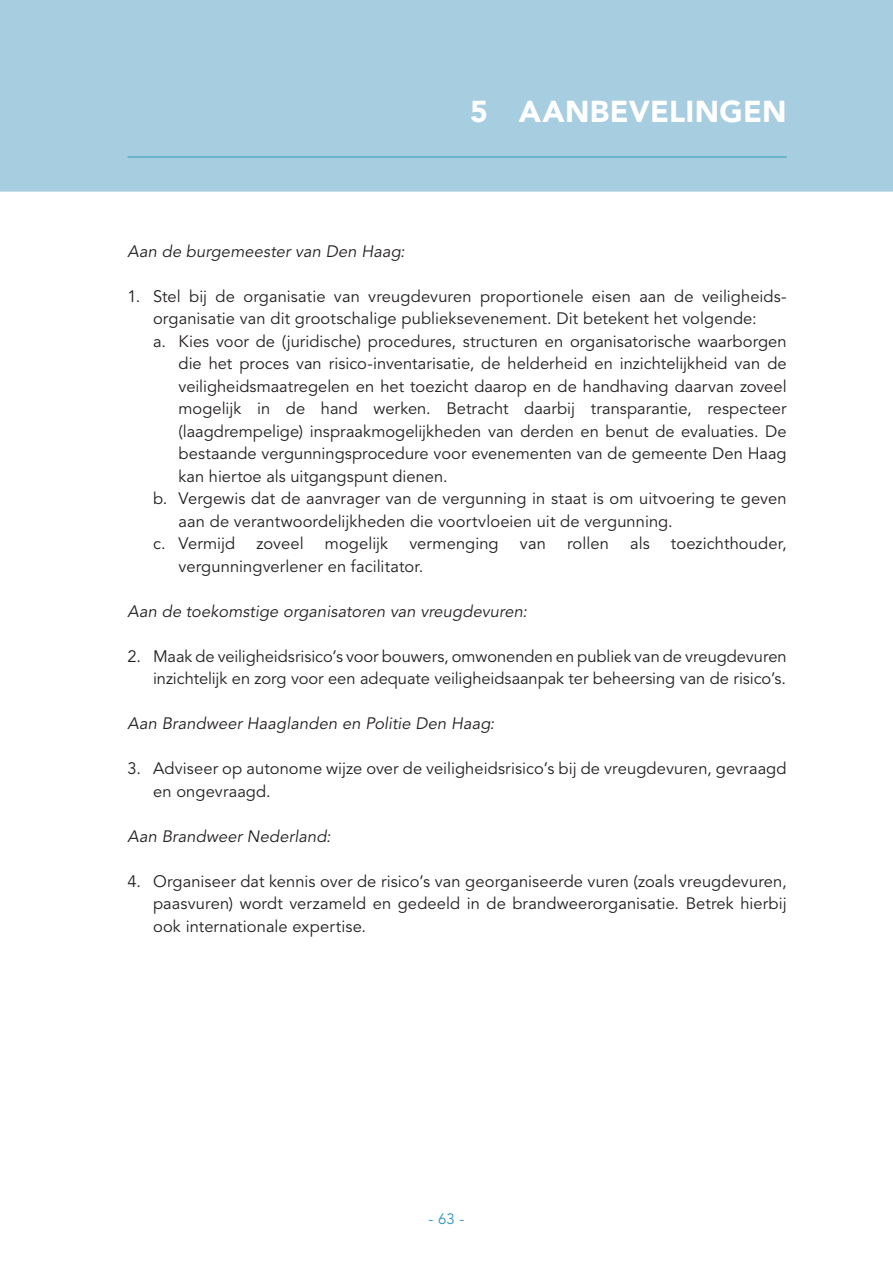
<style>
.page{position:relative;width:893px;height:1263px;background:#fff}
.page>*{position:absolute;margin:0;border:0;box-sizing:border-box;transform-origin:0 0}
.t1{font:900 30px "Avenir LT Std";letter-spacing:.01em;color:#fff}
.t2{font:16.5px/22.5px "Avenir LT Std";color:#231f20;text-align:right}
.t3{font:italic 16.5px "Avenir LT Std";letter-spacing:.01em;color:#231f20}
.t4{font:15px "Avenir LT Std";color:#2f97b9}
</style>
<div class="page">
<div style="left:0;top:0;width:893px;height:192px;background:#a7cde0"></div>
<hr style="left:128px;top:157px;width:659px;height:1px;background:#2f97b9">
<h1 class="t1" style="left:470px;top:93px;width:318px">5 AANBEVELINGEN</h1>
<p class="t3" style="left:128px;top:241px;width:279px">Aan de burgemeester van Den Haag:</p>
<p class="t2" style="left:128px;top:285px;width:661px">1. Stel bij de organisatie van vreugdevuren proportionele eisen aan de veiligheids-</p>
<p class="t2" style="left:153px;top:308px;width:605px">organisatie van dit grootschalige publieksevenement. Dit betekent het volgende:</p>
<p class="t2" style="left:153px;top:330px;width:635px">a. Kies voor de (juridische) procedures, structuren en organisatorische waarborgen</p>
<p class="t2" style="left:179px;top:353px;width:610px">die het proces van risico-inventarisatie, de helderheid en inzichtelijkheid van de</p>
<p class="t2" style="left:179px;top:375px;width:610px">veiligheidsmaatregelen en het toezicht daarop en de handhaving daarvan zoveel</p>
<p class="t2" style="left:179px;top:398px;width:609px">mogelijk in de hand werken. Betracht daarbij transparantie, respecteer</p>
<p class="t2" style="left:179px;top:420px;width:609px">(laagdrempelige) inspraakmogelijkheden van derden en benut de evaluaties. De</p>
<p class="t2" style="left:179px;top:443px;width:610px">bestaande vergunningsprocedure voor evenementen van de gemeente Den Haag</p>
<p class="t2" style="left:179px;top:465px;width:271px">kan hiertoe als uitgangspunt dienen.</p>
<p class="t2" style="left:153px;top:488px;width:635px">b. Vergewis dat de aanvrager van de vergunning in staat is om uitvoering te geven</p>
<p class="t2" style="left:179px;top:510px;width:496px">aan de verantwoordelijkheden die voortvloeien uit de vergunning.</p>
<p class="t2" style="left:153px;top:533px;width:84px">c. Vermijd</p>
<p class="t2" style="left:257px;top:533px;width:49px">zoveel</p>
<p class="t2" style="left:325px;top:533px;width:65px">mogelijk</p>
<p class="t2" style="left:409px;top:533px;width:91px">vermenging</p>
<p class="t2" style="left:520px;top:533px;width:27px">van</p>
<p class="t2" style="left:567px;top:533px;width:43px">rollen</p>
<p class="t2" style="left:630px;top:533px;width:21px">als</p>
<p class="t2" style="left:671px;top:533px;width:117px">toezichthouder,</p>
<p class="t2" style="left:179px;top:555px;width:246px">vergunningverlener en facilitator.</p>
<p class="t3" style="left:128px;top:601px;width:401px">Aan de toekomstige organisatoren van vreugdevuren:</p>
<p class="t2" style="left:128px;top:645px;width:661px">2. Maak de veiligheidsrisico’s voor bouwers, omwonenden en publiek van de vreugdevuren inzichtelijk en zorg voor een adequate veiligheidsaanpak ter beheersing van de risico’s.</p>
<p class="t3" style="left:128px;top:714px;width:368px">Aan Brandweer Haaglanden en Politie Den Haag:</p>
<p class="t2" style="left:153px;top:758px;width:635px;text-align:left;text-indent:-26px">3. Adviseer op autonome wijze over de veiligheidsrisico’s bij de vreugdevuren, gevraagd en ongevraagd.</p>
<p class="t3" style="left:128px;top:826px;width:205px">Aan Brandweer Nederland:</p>
<p class="t2" style="left:153px;top:870px;width:635px;text-align:justify;text-indent:-26px">4. Organiseer dat kennis over de risico’s van georganiseerde vuren (zoals vreugdevuren, paasvuren) wordt verzameld en gedeeld in de brandweerorganisatie. Betrek hierbij ook internationale expertise.</p>
<p class="t4" style="left:429px;top:1210px;width:37px">- 63 -</p>
</div>
